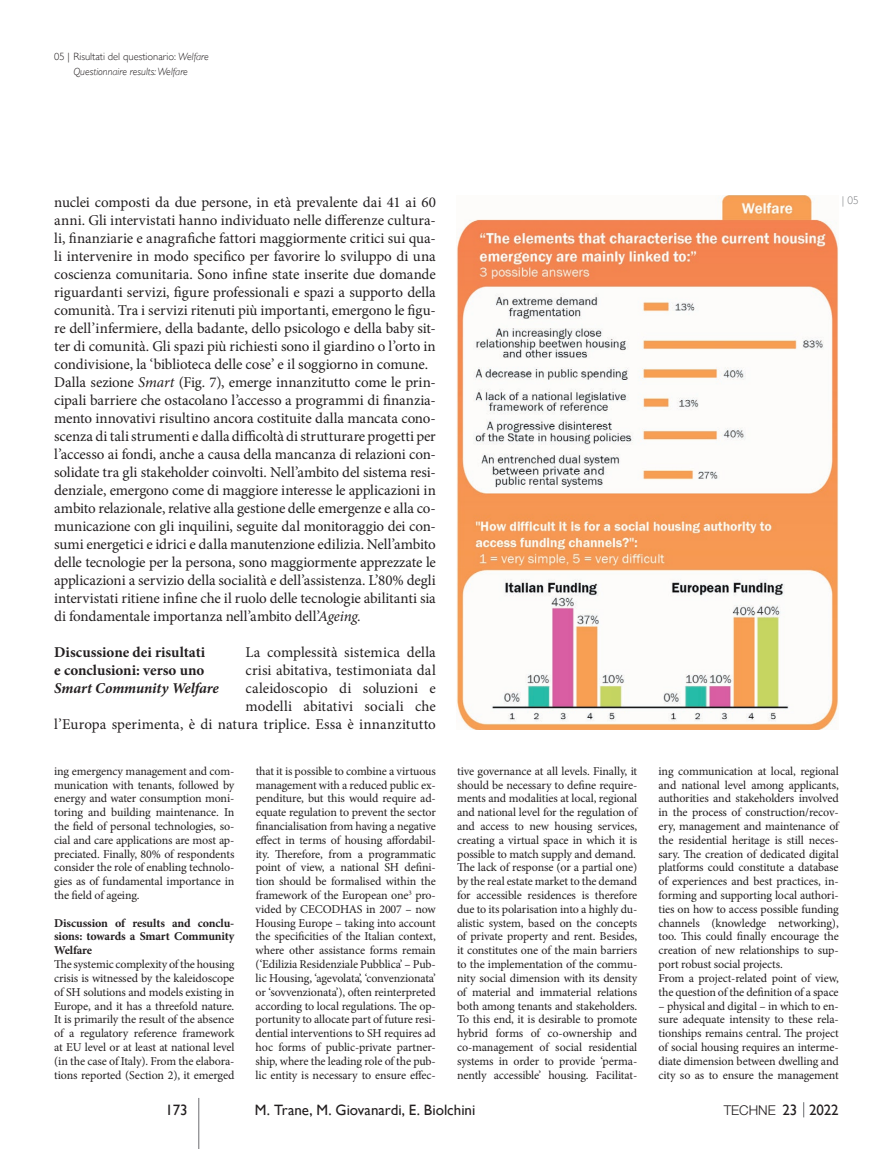
<style>
.page{position:relative;width:893px;height:1149px;background:#fff}
.page>*{position:absolute;margin:0;border:0;box-sizing:border-box;transform-origin:0 0}
.t1{font:15px/18px "Minion Pro";letter-spacing:-.005em;color:#231f20}
.t2{font:700 15px/18px "Minion Pro";color:#231f20}
.t3{font:15px "Gill Sans";letter-spacing:-.005em;color:#231f20}
.t4{font:italic 700 15px "Minion Pro";letter-spacing:-.005em;color:#231f20}
.t5{font:300 13.5px "Helvetica Neue LT Std";color:#231f20}
.t6{font:12px/13.8px "Minion Pro";letter-spacing:-.01em;color:#231f20;text-align:justify}
.t7{font:700 12px/13.8px "Minion Pro";letter-spacing:-.015em;color:#231f20;text-align:justify}
.t8{font:300 11.25px "Gill Sans";color:#808285}
.t9{font:italic 300 10.5px/14.9px "Gill Sans";color:#231f20;text-align:center}
.s1{font-style:normal}
.s2{font-style:italic}
.s3{font-family:"Gill Sans";font-weight:400;font-size:15px}
</style>
<div class="page">
<svg style="left:803px;top:1102px;width:1px;height:14px"></svg>
<hr style="left:198px;top:1097px;width:1px;height:51px;background:#6c6d70">
<img style="left:457px;top:196px;width:382px;height:533px">
<p class="t9" style="left:54px;top:50px;width:156px"><span class="s1">05 | Risultati del questionario:</span> Welfare<br>Questionnaire results: Welfare</p>
<p class="t1" style="left:54px;top:193px;width:383px">nuclei composti da due persone, in età prevalente dai 41 ai 60 anni. Gli intervistati hanno individuato nelle differenze cultura&shy;li, finanziarie e anagrafiche fattori maggiormente critici sui qua&shy;li intervenire in modo specifico per favorire lo sviluppo di una coscienza comunitaria. Sono infine state inserite due domande riguardanti servizi, figure professionali e spazi a supporto della comunità. Tra i servizi ritenuti più importanti, emergono le figu&shy;re dell’infermiere, della badante, dello psicologo e della baby sit&shy;ter di comunità. Gli spazi più richiesti sono il giardino o l’orto in condivisione, la ‘biblioteca delle cose’ e il soggiorno in comune.<br>Dalla sezione <span class="s2">Smart</span> (Fig. 7), emerge innanzitutto come le prin&shy;cipali barriere che ostacolano l’accesso a programmi di finanzia&shy;mento innovativi risultino ancora costituite dalla mancata cono&shy;scenza di tali strumenti e dalla difficoltà di strutturare progetti per l’accesso ai fondi, anche a causa della mancanza di relazioni con&shy;solidate tra gli stakeholder coinvolti. Nell’ambito del sistema resi&shy;denziale, emergono come di maggiore interesse le applicazioni in ambito relazionale, relative alla gestione delle emergenze e alla co&shy;municazione con gli inquilini, seguite dal monitoraggio dei con&shy;sumi energetici e idrici e dalla manutenzione edilizia. Nell’ambito delle tecnologie per la persona, sono maggiormente apprezzate le applicazioni a servizio della socialità e dell’assistenza. L’80% degli intervistati ritiene infine che il ruolo delle tecnologie abilitanti sia di fondamentale importanza nell’ambito dell’<span class="s2">Ageing</span>.</p>
<p class="t1" style="left:54px;top:643px;width:383px;text-align:right">La complessità sistemica della<br>crisi abitativa, testimoniata dal<br>caleidoscopio di soluzioni e<br>modelli abitativi sociali che<br>l’Europa sperimenta, è di natura triplice. Essa è innanzitutto</p>
<p class="t2" style="left:54px;top:643px;width:152px">Discussione dei risultati e conclusioni: verso uno</p>
<p class="t4" style="left:54px;top:677px;width:166px">Smart Community Welfare</p>
<p class="t8" style="left:842px;top:191px;width:18px">| 05</p>
<p class="t6" style="left:54px;top:763px;width:182px">ing emergency management and com&shy;munication with tenants, followed by energy and water consumption moni&shy;toring and building maintenance. In the field of personal technologies, so&shy;cial and care applications are most ap&shy;preciated. Finally, 80% of respondents consider the role of enabling technolo&shy;gies as of fundamental importance in the field of ageing.</p>
<p class="t7" style="left:54px;top:915px;width:182px">Discussion of results and conclu&shy;sions: towards a Smart Community Welfare</p>
<p class="t6" style="left:54px;top:957px;width:182px">The systemic complexity of the housing crisis is witnessed by the kaleidoscope of SH solutions and models existing in Europe, and it has a threefold nature.<br>It is primarily the result of the absence of a regulatory reference framework at EU level or at least at national level (in the case of Italy). From the elabora&shy;tions reported (Section 2), it emerged</p>
<p class="t6" style="left:256px;top:763px;width:182px">that it is possible to combine a virtuous management with a reduced public ex&shy;penditure, but this would require ad&shy;equate regulation to prevent the sector financialisation from having a negative effect in terms of housing affordabil&shy;ity. Therefore, from a programmatic point of view, a national SH defini&shy;tion should be formalised within the framework of the European one<sup>3</sup> pro&shy;vided by CECODHAS in 2007 – now Housing Europe – taking into account the specificities of the Italian context, where other assistance forms remain (‘Edilizia Residenziale Pubblica’ – Pub&shy;lic Housing, ‘agevolata’, ‘convenzionata’ or ‘sovvenzionata’), often reinterpreted according to local regulations. The op&shy;portunity to allocate part of future resi&shy;dential interventions to SH requires ad hoc forms of public-private partner&shy;ship, where the leading role of the pub&shy;lic entity is necessary to ensure effec-</p>
<p class="t6" style="left:457px;top:763px;width:182px">tive governance at all levels. Finally, it should be necessary to define require&shy;ments and modalities at local, regional and national level for the regulation of and access to new housing services, creating a virtual space in which it is possible to match supply and demand.<br>The lack of response (or a partial one) by the real estate market to the demand for accessible residences is therefore due to its polarisation into a highly du&shy;alistic system, based on the concepts of private property and rent. Besides, it constitutes one of the main barriers to the implementation of the commu&shy;nity social dimension with its density of material and immaterial relations both among tenants and stakeholders.<br>To this end, it is desirable to promote hybrid forms of co-ownership and co-management of social residential systems in order to provide ‘perma&shy;nently accessible’ housing. Facilitat-</p>
<p class="t6" style="left:659px;top:763px;width:182px;text-align:left">ing communication at local, regional and national level among applicants, authorities and stakeholders involved in the process of construction/recov&shy;ery, management and maintenance of the residential heritage is still neces&shy;sary. The creation of dedicated digital platforms could constitute a database of experiences and best practices, in&shy;forming and supporting local authori&shy;ties on how to access possible funding channels (knowledge networking), too. This could finally encourage the creation of new relationships to sup&shy;port robust social projects.<br>From a project-related point of view, the question of the definition of a space</p>
<p class="t6" style="left:659px;top:998px;width:182px">– physical and digital – in which to en&shy;sure adequate intensity to these rela&shy;tionships remains central. The project of social housing requires an interme&shy;diate dimension between dwelling and city so as to ensure the management</p>
<p class="t3" style="left:166px;top:1100px;width:24px">173</p>
<p class="t3" style="left:255px;top:1100px;width:222px">M. Trane, M. Giovanardi, E. Biolchini</p>
<p class="t5" style="left:724px;top:1101px;width:117px">TECHNE <span class="s3">23 2022</span></p>
</div>
